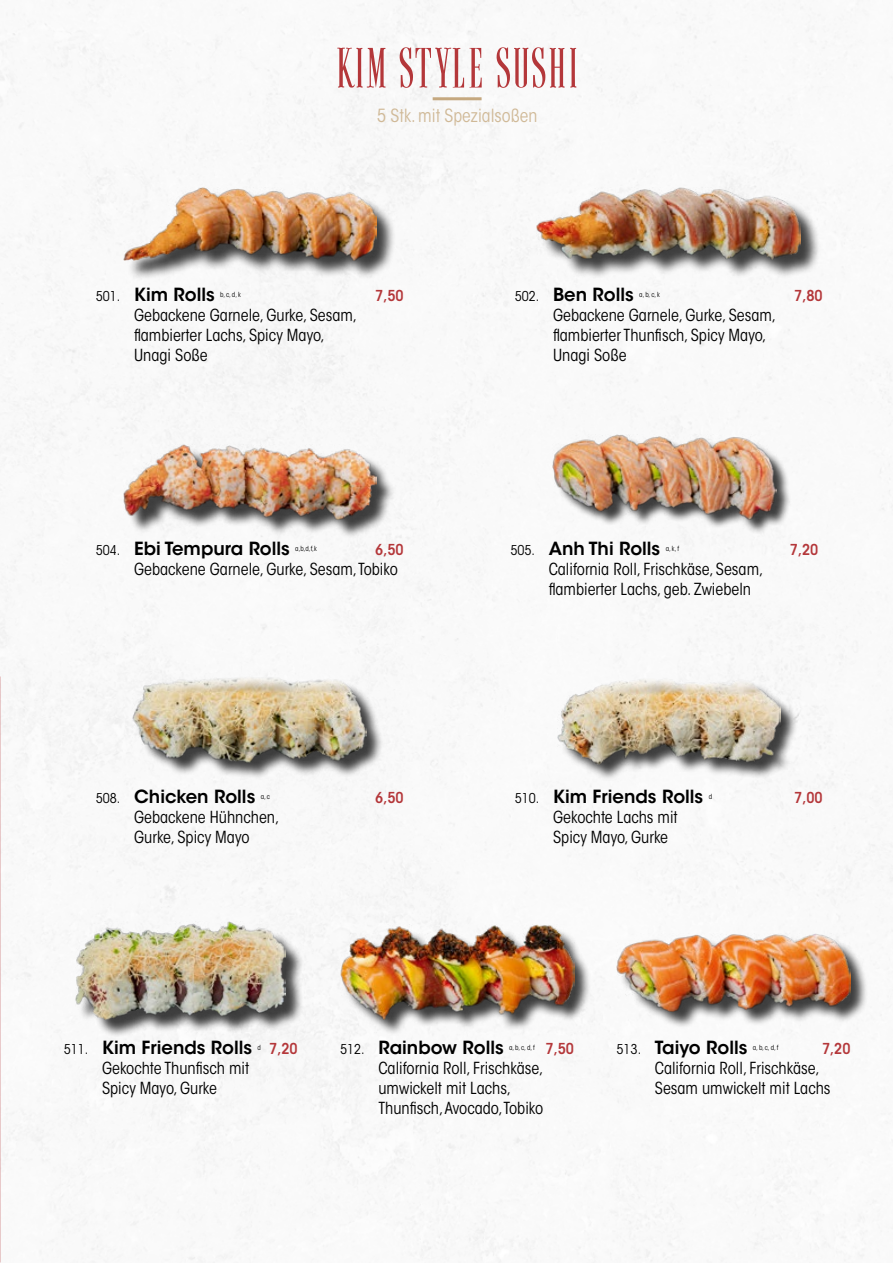
<style>
.page{position:relative;width:893px;height:1263px;background:#fff}
.page>*{position:absolute;margin:0;border:0;box-sizing:border-box;transform-origin:0 0}
.t1{font:60px "LNTH Ayres";letter-spacing:.04em;color:#b4373a}
.t2{font:600 18px "ITC Avant Garde Std";color:#000}
.t3{font:condensed 18px "ITC Avant Garde Std";color:#d0b997}
.t4{font:condensed 16.5px/19.8px "ITC Avant Garde Std";color:#000}
.t5{font:600 condensed 15px "ITC Avant Garde Std";color:#b4373a}
.t6{font:condensed 7.05px "ITC Avant Garde Std";color:#000}
.s1{font-weight:400;font-stretch:condensed;font-size:13.5px}
.s2{font-weight:600;font-size:15px;color:#b4373a}
</style>
<div class="page">
<img style="left:0;top:422px;width:1px;height:355px">
<hr style="left:433px;top:97px;width:49px;height:3px;background:#c5a87f">
<div style="left:127px;top:191px;width:270px;height:90px;background:#000;opacity:.75"></div>
<img style="left:124px;top:187px;width:252px;height:73px">
<div style="left:540px;top:191px;width:280px;height:89px;background:#000;opacity:.75"></div>
<img style="left:537px;top:187px;width:264px;height:73px">
<div style="left:128px;top:449px;width:267px;height:89px;background:#000;opacity:.75"></div>
<img style="left:124px;top:444px;width:252px;height:75px">
<div style="left:556px;top:438px;width:235px;height:97px;background:#000;opacity:.75"></div>
<img style="left:553px;top:434px;width:223px;height:85px">
<div style="left:136px;top:679px;width:248px;height:101px;background:#000;opacity:.75"></div>
<img style="left:133px;top:675px;width:234px;height:88px">
<div style="left:560px;top:680px;width:238px;height:102px;background:#000;opacity:.75"></div>
<img style="left:557px;top:676px;width:223px;height:88px">
<div style="left:79px;top:925px;width:225px;height:112px;background:#000;opacity:.75"></div>
<img style="left:75px;top:921px;width:211px;height:98px">
<div style="left:343px;top:928px;width:248px;height:109px;background:#000;opacity:.75"></div>
<img style="left:340px;top:924px;width:234px;height:95px">
<div style="left:620px;top:937px;width:248px;height:92px;background:#000;opacity:.75"></div>
<img style="left:617px;top:933px;width:233px;height:78px">
<h1 class="t1" style="left:337px;top:29px;width:242px">KIM STYLE SUSHI</h1>
<p class="t3" style="left:377px;top:105px;width:162px">5 Stk. mit Spezialsoßen</p>
<p class="t2" style="left:96px;top:283px;width:120px"><span class="s1">501.</span> Kim Rolls</p>
<p class="t6" style="left:220px;top:291px;width:22px">b, c, d, k</p>
<p class="t5" style="left:375px;top:287px;width:30px">7,50</p>
<p class="t4" style="left:134px;top:305px;width:225px">Gebackene Garnele, Gurke, Sesam, flambierter Lachs, Spicy Mayo,<br>Unagi Soße</p>
<p class="t2" style="left:96px;top:537px;width:195px"><span class="s1">504.</span> Ebi Tempura Rolls</p>
<p class="t6" style="left:295px;top:544px;width:23px">a,b,d,f,k</p>
<p class="t5" style="left:375px;top:540px;width:30px">6,50</p>
<p class="t4" style="left:134px;top:559px;width:265px">Gebackene Garnele, Gurke, Sesam, Tobiko</p>
<p class="t2" style="left:96px;top:785px;width:161px"><span class="s1">508.</span> Chicken Rolls</p>
<p class="t6" style="left:261px;top:792px;width:11px">a, c</p>
<p class="t5" style="left:375px;top:788px;width:30px">6,50</p>
<p class="t4" style="left:134px;top:807px;width:147px">Gebackene Hühnchen,<br>Gurke, Spicy Mayo</p>
<p class="t2" style="left:515px;top:283px;width:120px"><span class="s1">502.</span> Ben Rolls</p>
<p class="t6" style="left:639px;top:291px;width:22px">a, b, c, k</p>
<p class="t5" style="left:794px;top:287px;width:30px">7,80</p>
<p class="t4" style="left:553px;top:305px;width:225px">Gebackene Garnele, Gurke, Sesam, flambierter Thunfisch, Spicy Mayo,<br>Unagi Soße</p>
<p class="t2" style="left:510px;top:537px;width:151px"><span class="s1">505.</span> Anh Thi Rolls</p>
<p class="t6" style="left:666px;top:544px;width:15px">a, k, f</p>
<p class="t5" style="left:790px;top:540px;width:30px">7,20</p>
<p class="t4" style="left:549px;top:559px;width:216px">California Roll, Frischkäse, Sesam, flambierter Lachs, geb. Zwiebeln</p>
<p class="t2" style="left:515px;top:785px;width:190px"><span class="s1">510.</span> Kim Friends Rolls</p>
<p class="t6" style="left:709px;top:792px;width:5px">d</p>
<p class="t5" style="left:794px;top:788px;width:30px">7,00</p>
<p class="t4" style="left:553px;top:807px;width:126px">Gekochte Lachs mit<br>Spicy Mayo, Gurke</p>
<p class="t2" style="left:64px;top:1036px;width:190px"><span class="s1">511.</span> Kim Friends Rolls</p>
<p class="t5" style="left:258px;top:1039px;width:42px"><sup>d</sup> 7,20</p>
<p class="t4" style="left:102px;top:1058px;width:149px">Gekochte Thunfisch mit<br>Spicy Mayo, Gurke</p>
<p class="t2" style="left:340px;top:1036px;width:165px"><span class="s1">512.</span> Rainbow Rolls</p>
<p class="t6" style="left:509px;top:1043px;width:66px">a, b, c, d, f <span class="s2">7,50</span></p>
<p class="t4" style="left:378px;top:1058px;width:166px">California Roll, Frischkäse, umwickelt mit Lachs,<br>Thunfisch, Avocado, Tobiko</p>
<p class="t2" style="left:617px;top:1036px;width:132px"><span class="s1">513.</span> Taiyo Rolls</p>
<p class="t6" style="left:753px;top:1043px;width:27px">a, b, c, d, f</p>
<p class="t5" style="left:822px;top:1039px;width:30px">7,20</p>
<p class="t4" style="left:655px;top:1058px;width:177px">California Roll, Frischkäse,<br>Sesam umwickelt mit Lachs</p>
</div>
